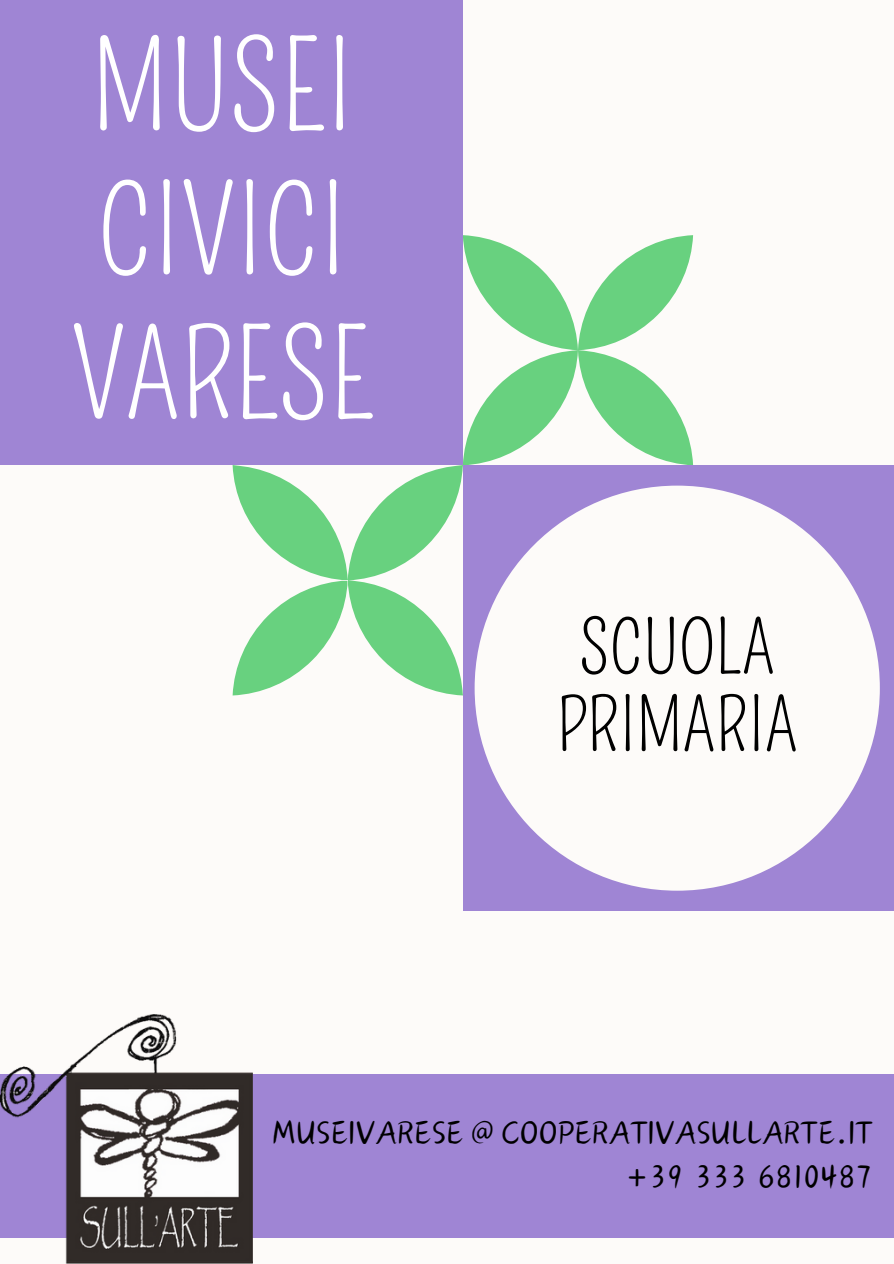
<style>
.page{position:relative;width:894px;height:1264px;background:#fff}
.page>*{position:absolute;margin:0;border:0;box-sizing:border-box;transform-origin:0 0}
.t1{font:120px/144px "Pompiere";color:#fff}
.t2{font:72px/77.7px "Pompiere";color:#000;text-align:center}
.t3{font:43.5px "Canva Cake Shop";color:#000}
</style>
<div class="page">
<div style="left:0;top:0;width:893px;height:1263px;background:#fdfbf9"></div>
<svg style="left:232px;top:235px;width:461px;height:460px;fill:#68d17f"></svg>
<div style="left:463px;top:465px;width:430px;height:446px;background:#9f85d4"></div>
<div style="left:0;top:0;width:463px;height:464px;background:#9f85d4"></div>
<div style="left:0;top:1074px;width:893px;height:163px;background:#9f85d4"></div>
<div style="left:474px;top:485px;width:405px;height:405px;background:#fdfbf9;border-radius:50%"></div>
<img style="left:0;top:1014px;width:252px;height:249px">
<h2 class="t1" style="left:71px;top:18px;width:304px">MUSEI<br>CIVICI<br>VARESE</h2>
<p class="t2" style="left:556px;top:610px;width:243px">SCUOLA<br>PRIMARIA</p>
<p class="t3" style="left:271px;top:1114px;width:602px">MUSEIVARESE@COOPERATIVASULLARTE.IT</p>
<p class="t3" style="left:625px;top:1158px;width:249px">+39 333 6810487</p>
</div>
